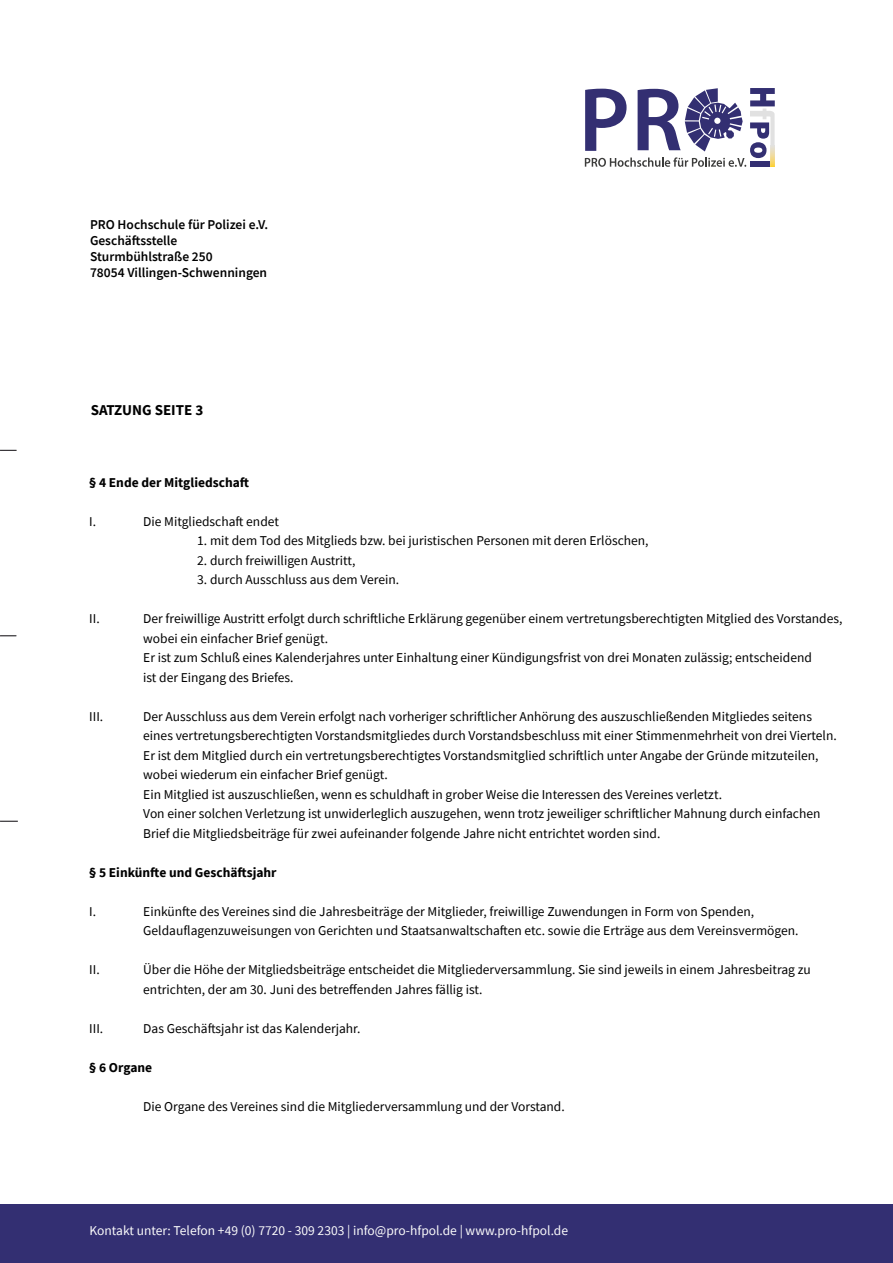
<style>
.page{position:relative;width:893px;height:1263px;background:#fff}
.page>*{position:absolute;margin:0;border:0;box-sizing:border-box;transform-origin:0 0}
.t1{font:700 15px "Source Sans Pro";color:#000}
.t2{font:13.5px/19.5px "Source Sans Pro";color:#000}
.t3{font:600 13.5px/16.2px "Source Sans Pro";color:#000}
.t4{font:13.5px "Source Sans Pro";color:#fbfbfb}
.t5{font:700 13.5px "Source Sans Pro";color:#000}
</style>
<div class="page">
<div style="left:0;top:1205px;width:893px;height:58px;background:#332f72"></div>
<svg style="left:0;top:450px;width:17px;height:1px"></svg>
<svg style="left:0;top:821px;width:18px;height:1px"></svg>
<svg style="left:0;top:635px;width:16px;height:1px"></svg>
<svg style="left:585px;top:88px;width:190px;height:79px"></svg>
<p class="t3" style="left:90px;top:216px;width:180px">PRO Hochschule für Polizei e.V.<br>Geschäftsstelle<br>Sturmbühlstraße 250<br>78054 Villingen-Schwenningen</p>
<p class="t1" style="left:91px;top:400px;width:114px">SATZUNG SEITE 3</p>
<p class="t5" style="left:89px;top:473px;width:161px">§ 4 Ende der Mitgliedschaft</p>
<p class="t2" style="left:89px;top:511px;width:8px">I.</p>
<p class="t2" style="left:143px;top:511px;width:137px">Die Mitgliedschaft endet</p>
<p class="t2" style="left:197px;top:531px;width:453px">1. mit dem Tod des Mitglieds bzw. bei juristischen Personen mit deren Erlöschen,</p>
<p class="t2" style="left:197px;top:550px;width:160px">2. durch freiwilligen Austritt,</p>
<p class="t2" style="left:197px;top:570px;width:203px">3. durch Ausschluss aus dem Verein.</p>
<p class="t2" style="left:89px;top:609px;width:12px">II.</p>
<p class="t2" style="left:143px;top:609px;width:701px">Der freiwillige Austritt erfolgt durch schriftliche Erklärung gegenüber einem vertretungsberechtigten Mitglied des Vorstandes, wobei ein einfacher Brief genügt.<br>Er ist zum Schluß eines Kalenderjahres unter Einhaltung einer Kündigungsfrist von drei Monaten zulässig; entscheidend<br>ist der Eingang des Briefes.</p>
<p class="t2" style="left:89px;top:706px;width:16px">III.</p>
<p class="t2" style="left:143px;top:706px;width:695px">Der Ausschluss aus dem Verein erfolgt nach vorheriger schriftlicher Anhörung des auszuschließenden Mitgliedes seitens eines vertretungsberechtigten Vorstandsmitgliedes durch Vorstandsbeschluss mit einer Stimmenmehrheit von drei Vierteln.<br>Er ist dem Mitglied durch ein vertretungsberechtigtes Vorstandsmitglied schriftlich unter Angabe der Gründe mitzuteilen, wobei wiederum ein einfacher Brief genügt.<br>Ein Mitglied ist auszuschließen, wenn es schuldhaft in grober Weise die Interessen des Vereines verletzt.<br>Von einer solchen Verletzung ist unwiderleglich auszugehen, wenn trotz jeweiliger schriftlicher Mahnung durch einfachen Brief die Mitgliedsbeiträge für zwei aufeinander folgende Jahre nicht entrichtet worden sind.</p>
<p class="t5" style="left:89px;top:863px;width:189px">§ 5 Einkünfte und Geschäftsjahr</p>
<p class="t2" style="left:89px;top:901px;width:8px">I.</p>
<p class="t2" style="left:143px;top:901px;width:657px">Einkünfte des Vereines sind die Jahresbeiträge der Mitglieder, freiwillige Zuwendungen in Form von Spenden,<br>Geldauflagenzuweisungen von Gerichten und Staatsanwaltschaften etc. sowie die Erträge aus dem Vereinsvermögen.</p>
<p class="t2" style="left:89px;top:960px;width:12px">II.</p>
<p class="t2" style="left:143px;top:960px;width:669px">Über die Höhe der Mitgliedsbeiträge entscheidet die Mitgliederversammlung. Sie sind jeweils in einem Jahresbeitrag zu entrichten, der am 30. Juni des betreffenden Jahres fällig ist.</p>
<p class="t2" style="left:89px;top:1018px;width:16px">III.</p>
<p class="t2" style="left:143px;top:1018px;width:219px">Das Geschäftsjahr ist das Kalenderjahr.</p>
<p class="t5" style="left:89px;top:1058px;width:64px">§ 6 Organe</p>
<p class="t2" style="left:143px;top:1096px;width:423px">Die Organe des Vereines sind die Mitgliederversammlung und der Vorstand.</p>
<p class="t4" style="left:90px;top:1222px;width:480px">Kontakt unter: Telefon +49 (0) 7720 - 309 2303 | info@pro-hfpol.de | www.pro-hfpol.de</p>
</div>
